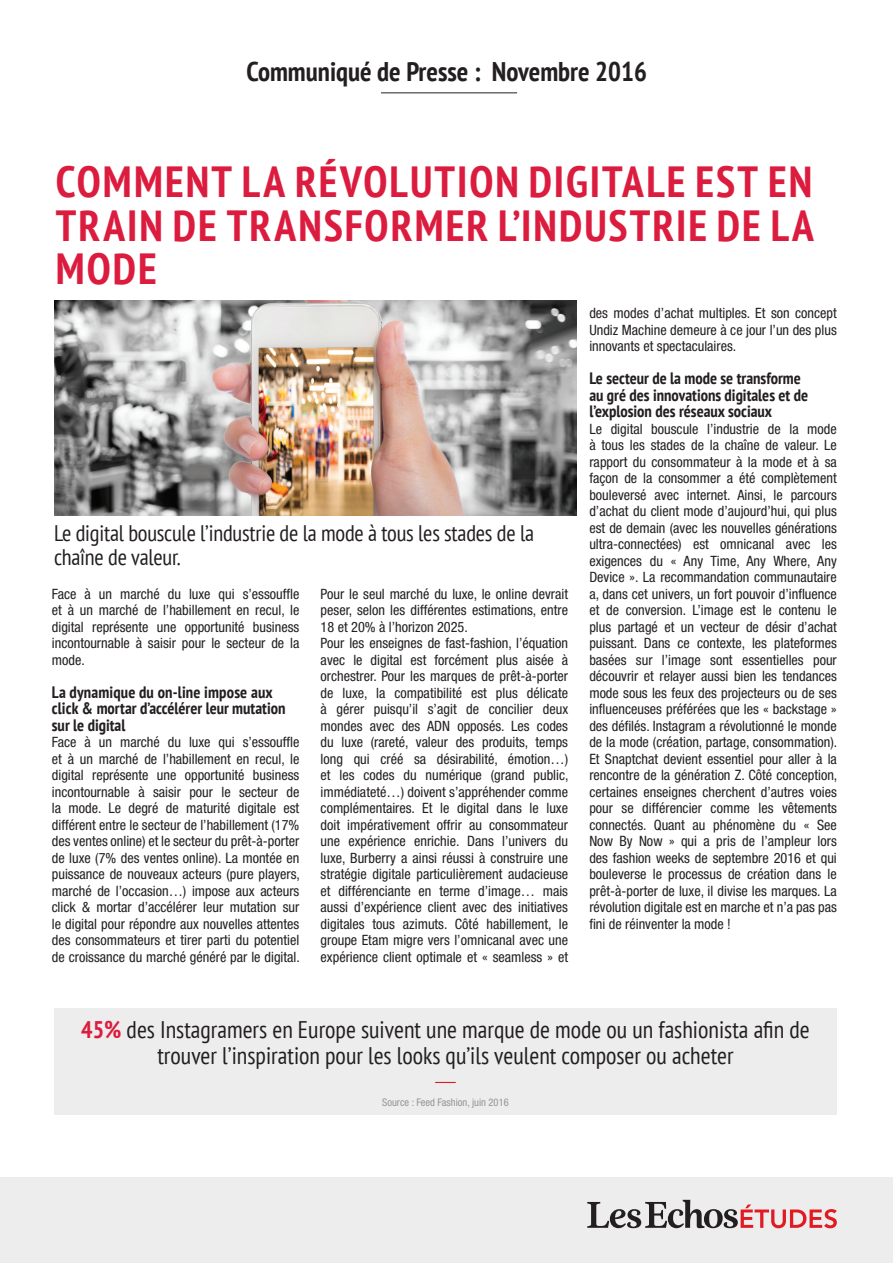
<style>
.page{position:relative;width:893px;height:1263px;background:#fff}
.page>*{position:absolute;margin:0;border:0;box-sizing:border-box;transform-origin:0 0}
.t1{font:700 condensed 43.5px/43.5px "PT Sans";letter-spacing:.045em;color:#dc1c3f;text-align:justify}
.t2{font:700 condensed 27px "PT Sans";color:#231f20}
.t3{font:condensed 24px/25.5px "PT Sans";color:#231f20;text-align:center}
.t4{font:condensed 22.5px/24px "PT Sans";letter-spacing:-.01em;color:#231f20}
.t5{font:700 condensed 16.5px/16.5px "PT Sans";color:#231f20}
.t6{font:condensed 14.25px/16.5px "Helvetica Neue LT Std";color:#231f20;text-align:justify}
.t7{font:condensed 10.5px "Helvetica Neue LT Std";color:#939598}
.s1{font-weight:700;color:#dc1c3f}
</style>
<div class="page">
<div style="left:0;top:1178px;width:893px;height:85px;background:#ededee"></div>
<svg style="left:587px;top:1200px;width:250px;height:28px"></svg>
<hr style="left:381px;top:92px;width:136px;height:1px;background:#231f20">
<img style="left:54px;top:301px;width:523px;height:215px">
<div style="left:54px;top:1008px;width:783px;height:106px;background:#ededee"></div>
<svg style="left:435px;top:1082px;width:21px;height:1px"></svg>
<h2 class="t2" style="left:246px;top:54px;width:402px">Communiqué de Presse : Novembre 2016</h2>
<h1 class="t1" style="left:56px;top:160px;width:760px">COMMENT LA RÉVOLUTION DIGITALE EST EN TRAIN DE TRANSFORMER L’INDUSTRIE DE LA MODE</h1>
<h3 class="t4" style="left:54px;top:520px;width:481px">Le digital bouscule l’industrie de la mode à tous les stades de la chaîne de valeur.</h3>
<p class="t6" style="left:52px;top:585px;width:249px">Face à un marché du luxe qui s’essouffle et à un marché de l’habillement en recul, le digital représente une opportunité business incontournable à saisir pour le secteur de la mode.</p>
<p class="t5" style="left:52px;top:683px;width:235px">La dynamique du on-line impose aux click &amp; mortar d’accélérer leur mutation sur le digital</p>
<p class="t6" style="left:52px;top:734px;width:249px">Face à un marché du luxe qui s’essouffle et à un marché de l’habillement en recul, le digital représente une opportunité business incontournable à saisir pour le secteur de la mode. Le degré de maturité digitale est différent entre le secteur de l’habillement (17% des ventes online) et le secteur du prêt-à-porter de luxe (7% des ventes online). La montée en puissance de nouveaux acteurs (pure players, marché de l’occasion…) impose aux acteurs click &amp; mortar d’accélérer leur mutation sur le digital pour répondre aux nouvelles attentes des consommateurs et tirer parti du potentiel de croissance du marché généré par le digital.</p>
<p class="t6" style="left:321px;top:585px;width:249px;text-align:left">Pour le seul marché du luxe, le online devrait peser, selon les différentes estimations, entre 18 et 20% à l’horizon 2025.<br>Pour les enseignes de fast-fashion, l’équation avec le digital est forcément plus aisée à orchestrer. Pour les marques de prêt-à-porter de luxe, la compatibilité est plus délicate à gérer puisqu’il s’agit de concilier deux mondes avec des ADN opposés. Les codes du luxe (rareté, valeur des produits, temps long qui créé sa désirabilité, émotion…) et les codes du numérique (grand public, immédiateté…) doivent s’appréhender comme complémentaires. Et le digital dans le luxe doit impérativement offrir au consommateur une expérience enrichie. Dans l’univers du luxe, Burberry a ainsi réussi à construire une stratégie digitale particulièrement audacieuse et différenciante en terme d’image… mais aussi d’expérience client avec des initiatives digitales tous azimuts. Côté habillement, le groupe Etam migre vers l’omnicanal avec une expérience client optimale et « seamless » et</p>
<p class="t6" style="left:589px;top:305px;width:249px">des modes d’achat multiples. Et son concept Undiz Machine demeure à ce jour l’un des plus innovants et spectaculaires.</p>
<p class="t5" style="left:589px;top:370px;width:220px">Le secteur de la mode se transforme au gré des innovations digitales et de l’explosion des réseaux sociaux</p>
<p class="t6" style="left:589px;top:420px;width:249px">Le digital bouscule l’industrie de la mode à tous les stades de la chaîne de valeur. Le rapport du consommateur à la mode et à sa façon de la consommer a été complètement bouleversé avec internet. Ainsi, le parcours d’achat du client mode d’aujourd’hui, qui plus est de demain (avec les nouvelles générations ultra-connectées) est omnicanal avec les exigences du « Any Time, Any Where, Any Device ». La recommandation communautaire a, dans cet univers, un fort pouvoir d’influence et de conversion. L’image est le contenu le plus partagé et un vecteur de désir d’achat puissant. Dans ce contexte, les plateformes basées sur l’image sont essentielles pour découvrir et relayer aussi bien les tendances mode sous les feux des projecteurs ou de ses influenceuses préférées que les « backstage » des défilés. Instagram a révolutionné le monde de la mode (création, partage, consommation).<br>Et Snaptchat devient essentiel pour aller à la rencontre de la génération Z. Côté conception, certaines enseignes cherchent d’autres voies pour se différencier comme les vêtements connectés. Quant au phénomène du « See Now By Now » qui a pris de l’ampleur lors des fashion weeks de septembre 2016 et qui bouleverse le processus de création dans le prêt-à-porter de luxe, il divise les marques. La révolution digitale est en marche et n’a pas pas fini de réinventer la mode !</p>
<h3 class="t3" style="left:81px;top:1017px;width:730px"><span class="s1">45%</span> des Instagramers en Europe suivent une marque de mode ou un fashionista afin de trouver l’inspiration pour les looks qu’ils veulent composer ou acheter</h3>
<p class="t7" style="left:382px;top:1096px;width:128px">Source : Feed Fashion, juin 2016</p>
</div>
